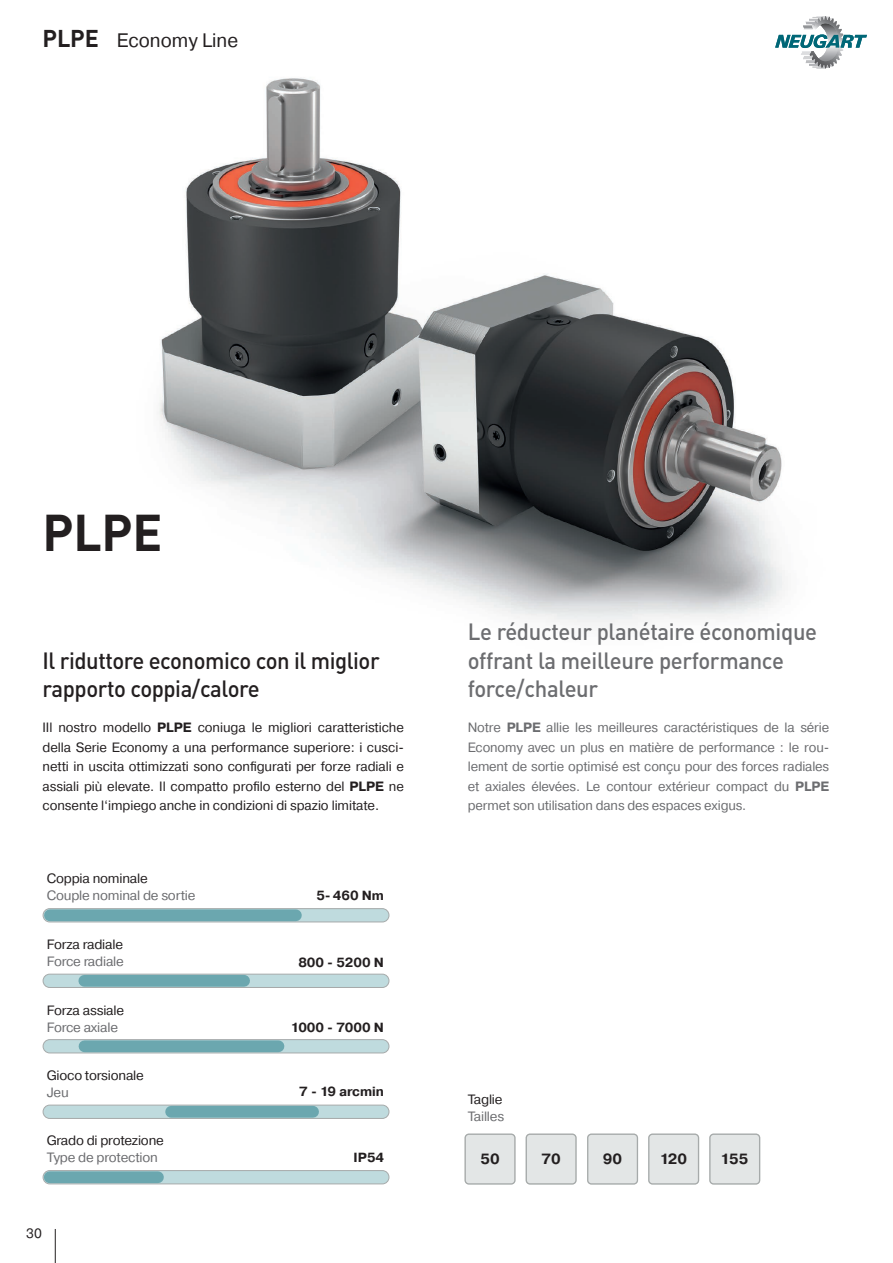
<style>
.page{position:relative;width:893px;height:1263px;background:#fff}
.page>*{position:absolute;margin:0;border:0;box-sizing:border-box;transform-origin:0 0}
.t1{font:700 51px "DIN Pro";color:#231f20}
.t2{font:700 24px "DIN Pro";color:#231f20}
.t3{font:500 23.25px "DIN Pro";letter-spacing:-.015em;color:#6c6d70;scale:.95 1}
.t4{font:500 23.25px "DIN Pro";letter-spacing:-.02em;color:#231f20;scale:.95 1}
.t5{font:19.5px "Pragmatica";color:#231f20}
.t6{font:700 14.85px "Pragmatica";color:#231f20}
.t7{font:13.5px/19.5px "Pragmatica";letter-spacing:-.015em;color:#231f20;text-align:justify}
.t8{font:13.5px/19.5px "Pragmatica";letter-spacing:-.015em;color:#6c6d70;text-align:justify}
.t9{font:700 13.2px "Pragmatica";color:#231f20}
.s1{font-weight:700}
</style>
<div class="page">
<hr style="left:55px;top:1229px;width:1px;height:34px;background:#231f20">
<img style="left:159px;top:78px;width:626px;height:548px">
<div style="left:43px;top:974px;width:346px;height:13px;background:#bfdbde;border-radius:7px"></div>
<div style="left:43px;top:974px;width:346px;height:14px;border:1px solid #a6aaaa;border-radius:7px"></div>
<div style="left:43px;top:909px;width:346px;height:13px;background:#bfdbde;border-radius:7px"></div>
<div style="left:43px;top:908px;width:346px;height:14px;border:1px solid #a6aaaa;border-radius:7px"></div>
<div style="left:43px;top:1039px;width:346px;height:14px;background:#bfdbde;border-radius:7px"></div>
<div style="left:43px;top:1039px;width:346px;height:14px;border:1px solid #a6aaaa;border-radius:7px"></div>
<div style="left:43px;top:1105px;width:346px;height:13px;background:#bfdbde;border-radius:7px"></div>
<div style="left:43px;top:1105px;width:346px;height:14px;border:1px solid #a6aaaa;border-radius:7px"></div>
<div style="left:43px;top:1170px;width:346px;height:14px;background:#bfdbde;border-radius:7px"></div>
<div style="left:43px;top:1170px;width:346px;height:14px;border:1px solid #a6aaaa;border-radius:7px"></div>
<div style="left:84px;top:975px;width:160px;height:12px;background:#6ba7af"></div>
<div style="left:84px;top:1040px;width:194px;height:12px;background:#6ba7af"></div>
<div style="left:171px;top:1106px;width:142px;height:12px;background:#6ba7af"></div>
<div style="left:50px;top:1171px;width:108px;height:12px;background:#6ba7af"></div>
<div style="left:50px;top:909px;width:246px;height:12px;background:#6ba7af"></div>
<div style="left:465px;top:1134px;width:50px;height:50px;background:#e3e6e6;border-radius:4px"></div>
<div style="left:465px;top:1133px;width:50px;height:51px;border:1px solid #a6aaaa;border-radius:4px"></div>
<div style="left:526px;top:1134px;width:50px;height:50px;background:#e3e6e6;border-radius:4px"></div>
<div style="left:526px;top:1133px;width:51px;height:51px;border:1px solid #a6aaaa;border-radius:4px"></div>
<div style="left:588px;top:1134px;width:49px;height:50px;background:#e3e6e6;border-radius:4px"></div>
<div style="left:587px;top:1133px;width:51px;height:51px;border:1px solid #a6aaaa;border-radius:4px"></div>
<div style="left:649px;top:1134px;width:49px;height:50px;background:#e3e6e6;border-radius:4px"></div>
<div style="left:648px;top:1133px;width:51px;height:51px;border:1px solid #a6aaaa;border-radius:4px"></div>
<div style="left:710px;top:1134px;width:50px;height:50px;background:#e3e6e6;border-radius:4px"></div>
<div style="left:709px;top:1133px;width:51px;height:51px;border:1px solid #a6aaaa;border-radius:4px"></div>
<svg style="left:775px;top:16px;width:92px;height:53px"></svg>
<p class="t2" style="left:43px;top:19px;width:58px">PLPE</p>
<p class="t5" style="left:117px;top:28px;width:123px">Economy Line</p>
<p class="t1" style="left:43px;top:493px;width:121px">PLPE</p>
<p class="t4" style="left:43px;top:642px;width:356px">Il riduttore economico con il miglior</p>
<p class="t4" style="left:43px;top:671px;width:230px">rapporto coppia/calore</p>
<p class="t3" style="left:468px;top:614px;width:369px">Le réducteur planétaire économique</p>
<p class="t3" style="left:468px;top:642px;width:334px">offrant la meilleure performance</p>
<p class="t3" style="left:468px;top:671px;width:139px">force/chaleur</p>
<p class="t7" style="left:43px;top:718px;width:363px">IIl nostro modello <span class="s1">PLPE</span> coniuga le migliori caratteristiche della Serie Economy a una performance superiore: i cusci&shy;netti in uscita ottimizzati sono configurati per forze radiali e assiali più elevate. Il compatto profilo esterno del <span class="s1">PLPE</span> ne consente l‘impiego anche in condizioni di spazio limitate.</p>
<p class="t8" style="left:468px;top:718px;width:363px">Notre <span class="s1">PLPE</span> allie les meilleures caractéristiques de la série Economy avec un plus en matière de performance : le rou&shy;lement de sortie optimisé est conçu pour des forces radiales et axiales élevées. Le contour extérieur compact du <span class="s1">PLPE </span>permet son utilisation dans des espaces exigus.</p>
<p class="t7" style="left:47px;top:869px;width:103px">Coppia nominale</p>
<p class="t8" style="left:47px;top:886px;width:150px">Couple nominal de sortie</p>
<p class="t7" style="left:47px;top:935px;width:78px">Forza radiale</p>
<p class="t8" style="left:47px;top:952px;width:79px">Force radiale</p>
<p class="t7" style="left:47px;top:1001px;width:79px">Forza assiale</p>
<p class="t8" style="left:47px;top:1018px;width:73px">Force axiale</p>
<p class="t7" style="left:47px;top:1066px;width:99px">Gioco torsionale</p>
<p class="t8" style="left:47px;top:1083px;width:24px">Jeu</p>
<p class="t7" style="left:47px;top:1131px;width:119px">Grado di protezione</p>
<p class="t8" style="left:47px;top:1148px;width:113px">Type de protection</p>
<p class="t7" style="left:26px;top:1224px;width:17px">30</p>
<p class="t9" style="left:316px;top:887px;width:69px">5- 460 Nm</p>
<p class="t9" style="left:298px;top:954px;width:87px">800 - 5200 N</p>
<p class="t9" style="left:291px;top:1019px;width:95px">1000 - 7000 N</p>
<p class="t9" style="left:299px;top:1083px;width:86px">7 - 19 arcmin</p>
<p class="t9" style="left:354px;top:1149px;width:32px">IP54</p>
<p class="t7" style="left:468px;top:1090px;width:36px">Taglie</p>
<p class="t8" style="left:468px;top:1107px;width:38px">Tailles</p>
<p class="t6" style="left:480px;top:1149px;width:21px">50</p>
<p class="t6" style="left:541px;top:1149px;width:21px">70</p>
<p class="t6" style="left:603px;top:1149px;width:21px">90</p>
<p class="t6" style="left:660px;top:1149px;width:29px">120</p>
<p class="t6" style="left:721px;top:1149px;width:29px">155</p>
</div>
